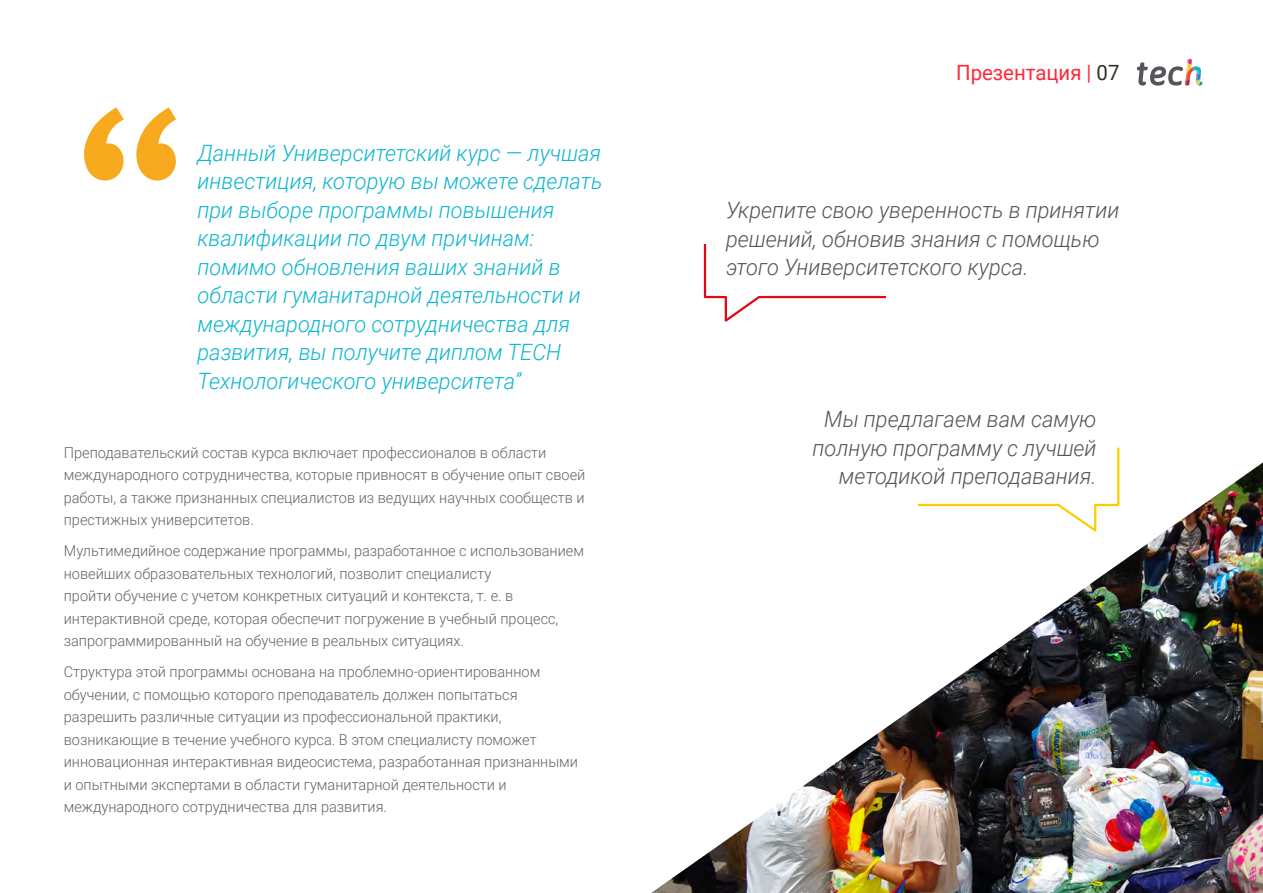
<style>
.page{position:relative;width:1263px;height:893px;background:#fff}
.page>*{position:absolute;margin:0;border:0;box-sizing:border-box;transform-origin:0 0}
.t1{font:italic 300 22.5px/28.5px "Roboto";color:#0fb6cf}
.t2{font:italic 300 22.5px/28.5px "Roboto";color:#52555b}
.t3{font:21px "Roboto";color:#ff293a}
.t4{font:300 15px/22.5px "Roboto";color:#61646a}
.s1{color:#312e20}
</style>
<div class="page">
<svg style="left:84px;top:107px;width:92px;height:74px"></svg>
<svg style="left:703px;top:244px;width:183px;height:78px"></svg>
<img style="left:651px;top:462px;width:612px;height:431px">
<svg style="left:916px;top:447px;width:204px;height:88px"></svg>
<svg style="left:1137px;top:59px;width:65px;height:27px"></svg>
<p class="t1" style="left:197px;top:137px;width:406px">Данный Университетский курс — лучшая инвестиция, которую вы можете сделать при выборе программы повышения квалификации по двум причинам: помимо обновления ваших знаний в области гуманитарной деятельности и международного сотрудничества для развития, вы получите диплом TECH Технологического университета”</p>
<p class="t4" style="left:64px;top:441px;width:523px">Преподавательский состав курса включает профессионалов в области международного сотрудничества, которые привносят в обучение опыт своей работы, а также признанных специалистов из ведущих научных сообществ и престижных университетов.</p>
<p class="t4" style="left:64px;top:539px;width:522px">Мультимедийное содержание программы, разработанное с использованием новейших образовательных технологий, позволит специалисту<br>пройти обучение с учетом конкретных ситуаций и контекста, т. е. в интерактивной среде, которая обеспечит погружение в учебный процесс, запрограммированный на обучение в реальных ситуациях.</p>
<p class="t4" style="left:64px;top:660px;width:516px">Структура этой программы основана на проблемно-ориентированном обучении, с помощью которого преподаватель должен попытаться разрешить различные ситуации из профессиональной практики, возникающие в течение учебного курса. В этом специалисту поможет инновационная интерактивная видеосистема, разработанная признанными и опытными экспертами в области гуманитарной деятельности и международного сотрудничества для развития.</p>
<h2 class="t3" style="left:956px;top:57px;width:165px">Презентация | <span class="s1">07</span></h2>
<h1 class="t2" style="left:726px;top:195px;width:395px">Укрепите свою уверенность в принятии решений, обновив знания с помощью этого Университетского курса.</h1>
<h1 class="t2" style="left:813px;top:404px;width:286px;text-align:right">Мы предлагаем вам самую полную программу с лучшей методикой преподавания.</h1>
</div>
